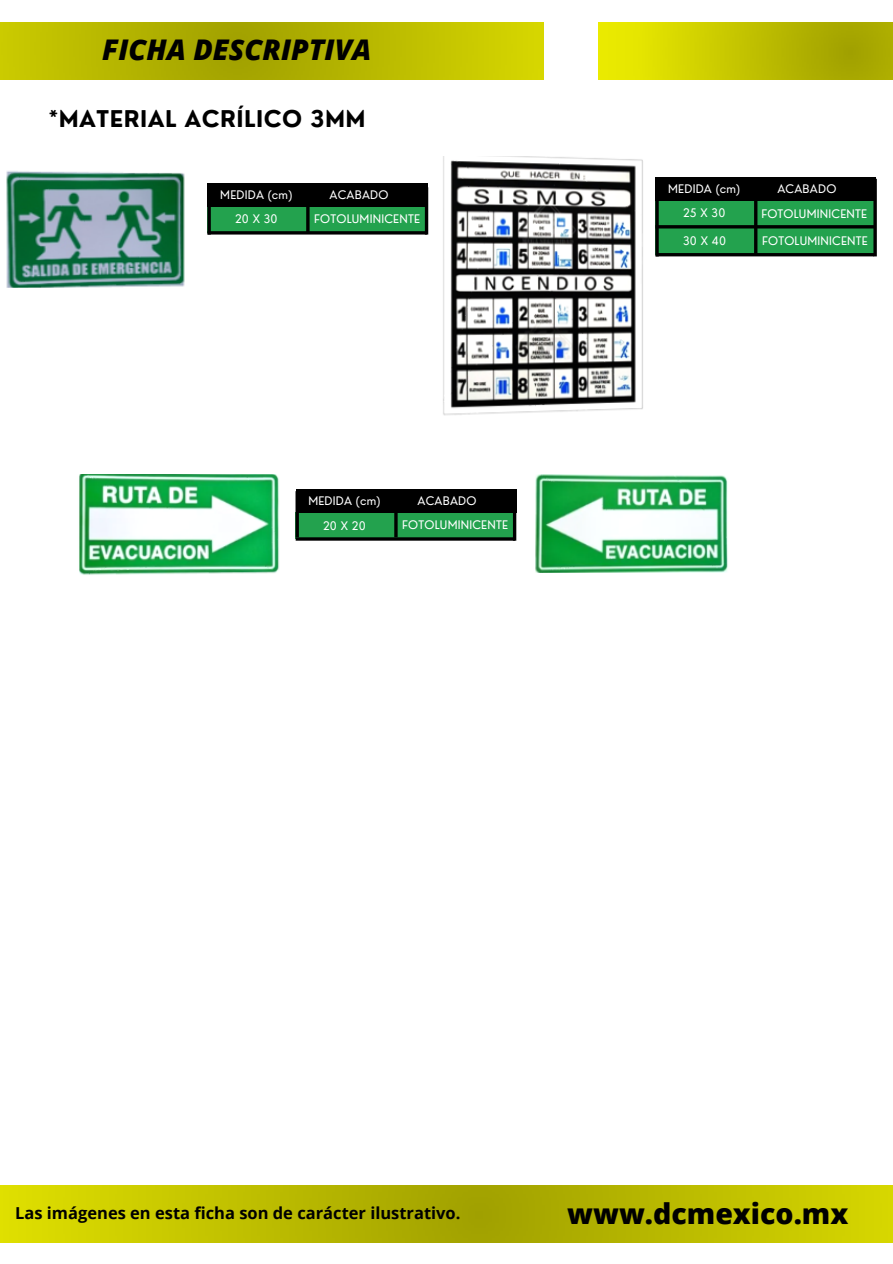
<style>
.page{position:relative;width:893px;height:1264px;background:#fff}
.page>*{position:absolute;margin:0;border:0;box-sizing:border-box;transform-origin:0 0}
.t1{font:italic 800 28.5px "Open Sans";color:#000}
.t2{font:800 28.5px "Open Sans";color:#000}
.t3{font:700 22.5px "Nourd";letter-spacing:.02em;color:#000}
.t4{font:700 16.5px "Open Sans";color:#000}
.t5{font:11.55px/24.8px "Nourd";letter-spacing:.02em;color:#fff;text-align:center}
</style>
<div class="page">
<img style="left:0;top:1185px;width:892px;height:57px">
<img style="left:0;top:22px;width:543px;height:57px">
<img style="left:598px;top:22px;width:294px;height:58px">
<img style="left:79px;top:474px;width:200px;height:101px">
<img style="left:536px;top:474px;width:192px;height:98px">
<div style="left:295px;top:512px;width:219px;height:27px;background:#23a24e"></div>
<div style="left:295px;top:489px;width:221px;height:23px;background:#000"></div>
<hr style="left:295px;top:537px;width:220px;height:3px;background:#000">
<hr style="left:394px;top:491px;width:3px;height:46px;background:#000">
<hr style="left:513px;top:491px;width:3px;height:49px;background:#000">
<svg style="left:295px;top:491px;width:4px;height:46px"></svg>
<img style="left:6px;top:171px;width:179px;height:117px">
<div style="left:207px;top:206px;width:219px;height:27px;background:#23a24e"></div>
<div style="left:207px;top:183px;width:221px;height:23px;background:#000"></div>
<hr style="left:207px;top:231px;width:220px;height:3px;background:#000">
<hr style="left:306px;top:186px;width:3px;height:47px;background:#000">
<hr style="left:425px;top:187px;width:3px;height:47px;background:#000">
<svg style="left:207px;top:206px;width:4px;height:28px"></svg>
<img style="left:443px;top:156px;width:213px;height:260px">
<div style="left:655px;top:200px;width:218px;height:55px;background:#23a24e"></div>
<div style="left:655px;top:177px;width:221px;height:23px;background:#000"></div>
<hr style="left:655px;top:225px;width:219px;height:3px;background:#000">
<hr style="left:754px;top:179px;width:3px;height:76px;background:#000">
<hr style="left:655px;top:253px;width:219px;height:3px;background:#000">
<hr style="left:655px;top:179px;width:3px;height:77px;background:#000">
<hr style="left:873px;top:179px;width:3px;height:77px;background:#000">
<h1 class="t1" style="left:102px;top:30px;width:271px">FICHA DESCRIPTIVA</h1>
<h2 class="t3" style="left:49px;top:104px;width:318px">*MATERIAL ACRÍLICO 3MM</h2>
<p class="t5" style="left:220px;top:182px;width:74px">MEDIDA (cm)<br>20 X 30</p>
<p class="t5" style="left:329px;top:182px;width:60px">ACABADO</p>
<p class="t5" style="left:314px;top:206px;width:107px">FOTOLUMINICENTE</p>
<p class="t5" style="left:308px;top:488px;width:74px">MEDIDA (cm)<br>20 X 20</p>
<p class="t5" style="left:417px;top:488px;width:60px">ACABADO</p>
<p class="t5" style="left:402px;top:512px;width:107px">FOTOLUMINICENTE</p>
<p class="t5" style="left:668px;top:176px;width:74px">MEDIDA (cm)<br>25 X 30</p>
<p class="t5" style="left:683px;top:228px;width:44px">30 X 40</p>
<p class="t5" style="left:777px;top:176px;width:60px">ACABADO</p>
<p class="t5" style="left:761px;top:201px;width:107px">FOTOLUMINICENTE</p>
<p class="t5" style="left:762px;top:228px;width:107px">FOTOLUMINICENTE</p>
<h3 class="t4" style="left:15px;top:1200px;width:447px">Las imágenes en esta ficha son de carácter ilustrativo.</h3>
<h1 class="t2" style="left:567px;top:1193px;width:282px">www.dcmexico.mx</h1>
</div>
